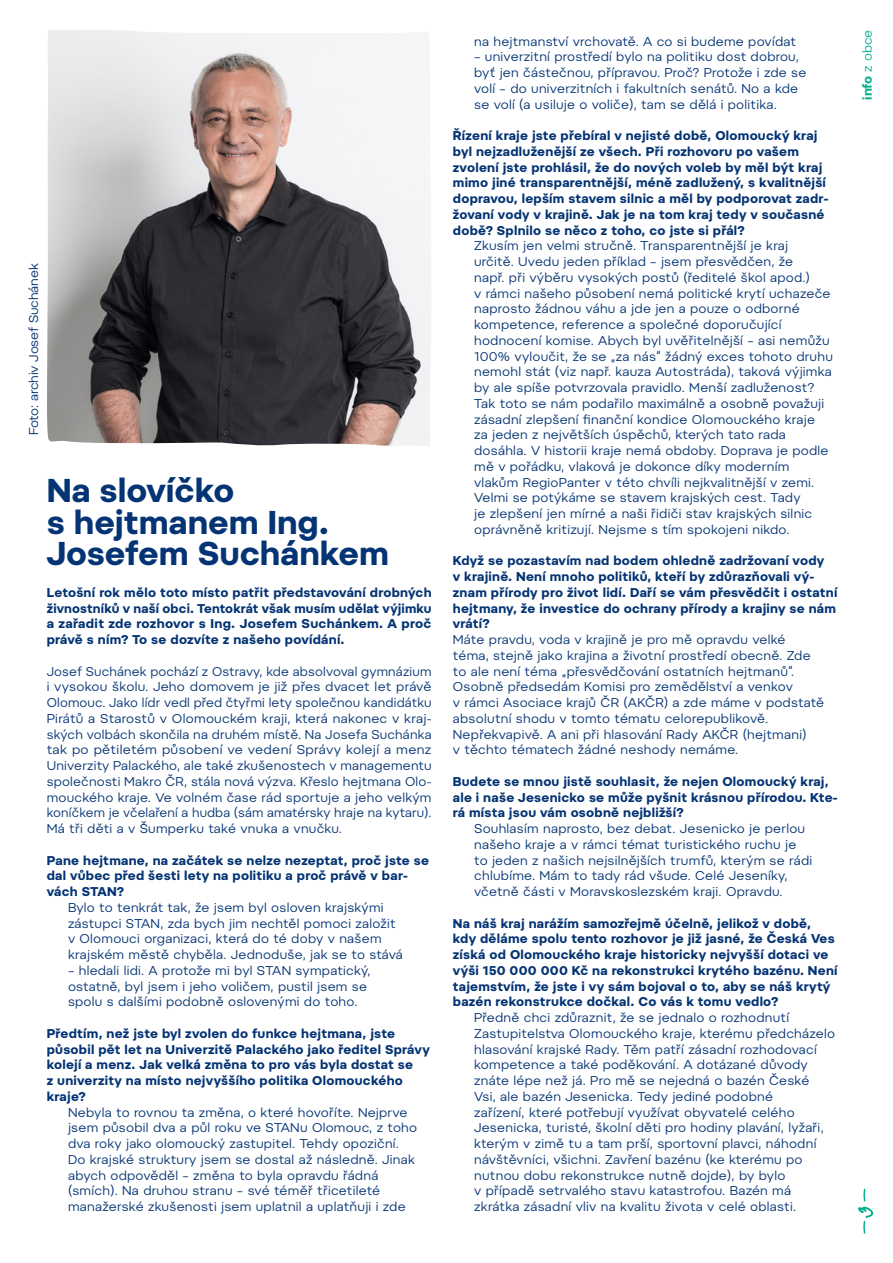
<style>
.page{position:relative;width:893px;height:1263px;background:#fff}
.page>*{position:absolute;margin:0;border:0;box-sizing:border-box;transform-origin:0 0}
.Headline{font:700 33px/31.5px "Pepi";color:#053474}
.Odpověd{font:12.75px/15.8px "Pepi";letter-spacing:.02em;color:#053474}
.Otázka{font:700 12.75px/15.8px "Pepi";letter-spacing:.02em;color:#053474}
.Text{font:12.75px/15.8px "Pepi";color:#053474;text-align:justify}
.Text_Prapor{font:12.75px/15.8px "Pepi";letter-spacing:.02em;color:#053474}
.Text-2{font:700 12.75px/15.8px "Pepi";letter-spacing:.02em;color:#053474;text-align:justify}
.Text-3{font:12.75px "Pepi";color:#07b18f}
.s1{font-weight:700}
</style>
<div class="page">
<svg style="left:858px;top:1188px;width:15px;height:46px"></svg>
<img style="left:47px;top:30px;width:384px;height:416px">
<p class="Text" style="left:26px;top:435px;width:173px;rotate:-90deg">Foto: archiv Josef Suchánek</p>
<p class="Headline" style="left:47px;top:474px;width:344px">Na slovíčko<br>s hejtmanem Ing.<br>Josefem Suchánkem</p>
<p class="Text-2" style="left:47px;top:584px;width:386px">Letošní rok mělo toto místo patřit představování drobných živnostníků v naší obci. Tentokrát však musím udělat výjimku a zařadit zde rozhovor s Ing. Josefem Suchánkem. A proč právě s ním? To se dozvíte z našeho povídání.</p>
<p class="Text" style="left:47px;top:663px;width:386px">Josef Suchánek pochází z Ostravy, kde absolvoval gymnázium i vysokou školu. Jeho domovem je již přes dvacet let právě Olomouc. Jako lídr vedl před čtyřmi lety společnou kandidátku Pirátů a Starostů v Olomouckém kraji, která nakonec v kraj&shy;ských volbách skončila na druhém místě. Na Josefa Suchánka tak po pětiletém působení ve vedení Správy kolejí a menz Univerzity Palackého, ale také zkušenostech v managementu společnosti Makro ČR, stála nová výzva. Křeslo hejtmana Olo&shy;mouckého kraje. Ve volném čase rád sportuje a jeho velkým koníčkem je včelaření a hudba (sám amatérsky hraje na kytaru).<br>Má tři děti a v Šumperku také vnuka a vnučku.</p>
<p class="Otázka" style="left:47px;top:852px;width:384px">Pane hejtmane, na začátek se nelze nezeptat, proč jste se dal vůbec před šesti lety na politiku a proč právě v bar&shy;vách STAN?</p>
<p class="Odpověd" style="left:68px;top:899px;width:336px">Bylo to tenkrát tak, že jsem byl osloven krajskými zástupci STAN, zda bych jim nechtěl pomoci založit v Olomouci organizaci, která do té doby v našem krajském městě chyběla. Jednoduše, jak se to stává</p>
<p class="Odpověd" style="left:68px;top:962px;width:304px">– hledali lidi. A protože mi byl STAN sympatický, ostatně, byl jsem i jeho voličem, pustil jsem se spolu s dalšími podobně oslovenými do toho.</p>
<p class="Otázka" style="left:47px;top:1025px;width:385px">Předtím, než jste byl zvolen do funkce hejtmana, jste působil pět let na Univerzitě Palackého jako ředitel Správy kolejí a menz. Jak velká změna to pro vás byla dostat se<br>z univerzity na místo nejvyššího politika Olomouckého kraje?</p>
<p class="Odpověd" style="left:68px;top:1104px;width:351px">Nebyla to rovnou ta změna, o které hovoříte. Nejprve jsem působil dva a půl roku ve STANu Olomouc, z toho dva roky jako olomoucký zastupitel. Tehdy opoziční.<br>Do krajské struktury jsem se dostal až následně. Jinak abych odpověděl – změna to byla opravdu řádná (smích). Na druhou stranu – své téměř třicetileté manažerské zkušenosti jsem uplatnil a uplatňuji i zde</p>
<p class="Odpověd" style="left:474px;top:33px;width:324px">na hejtmanství vrchovatě. A co si budeme povídat</p>
<p class="Odpověd" style="left:474px;top:49px;width:334px">– univerzitní prostředí bylo na politiku dost dobrou, byť jen částečnou, přípravou. Proč? Protože i zde se volí – do univerzitních i fakultních senátů. No a kde se volí (a usiluje o voliče), tam se dělá i politika.</p>
<p class="Otázka" style="left:453px;top:127px;width:377px">Řízení kraje jste přebíral v nejisté době, Olomoucký kraj byl nejzadluženější ze všech. Při rozhovoru po vašem zvolení jste prohlásil, že do nových voleb by měl být kraj mimo jiné transparentnější, méně zadlužený, s kvalitnější dopravou, lepším stavem silnic a měl by podporovat zadr&shy;žovaní vody v krajině. Jak je na tom kraj tedy v současné době? Splnilo se něco z toho, co jste si přál?</p>
<p class="Odpověd" style="left:474px;top:238px;width:360px">Zkusím jen velmi stručně. Transparentnější je kraj<br>určitě. Uvedu jeden příklad – jsem přesvědčen, že<br>např. při výběru vysokých postů (ředitelé škol apod.)<br>v rámci našeho působení nemá politické krytí uchazeče naprosto žádnou váhu a jde jen a pouze o odborné kompetence, reference a společné doporučující hodnocení komise. Abych byl uvěřitelnější – asi nemůžu 100% vyloučit, že se „za nás“ žádný exces tohoto druhu nemohl stát (viz např. kauza Autostráda), taková výjimka by ale spíše potvrzovala pravidlo. Menší zadluženost?<br>Tak toto se nám podařilo maximálně a osobně považuji zásadní zlepšení finanční kondice Olomouckého kraje<br>za jeden z největších úspěchů, kterých tato rada dosáhla. V historii kraje nemá obdoby. Doprava je podle mě v pořádku, vlaková je dokonce díky moderním vlakům RegioPanter v této chvíli nejkvalitnější v zemi.<br>Velmi se potýkáme se stavem krajských cest. Tady<br>je zlepšení jen mírné a naši řidiči stav krajských silnic oprávněně kritizují. Nejsme s tím spokojeni nikdo.</p>
<p class="Otázka" style="left:453px;top:553px;width:386px">Když se pozastavím nad bodem ohledně zadržovaní vody<br>v krajině. Není mnoho politiků, kteří by zdůrazňovali vý&shy;znam přírody pro život lidí. Daří se vám přesvědčit i ostatní hejtmany, že investice do ochrany přírody a krajiny se nám vrátí?</p>
<p class="Text_Prapor" style="left:453px;top:631px;width:373px">Máte pravdu, voda v krajině je pro mě opravdu velké téma, stejně jako krajina a životní prostředí obecně. Zde to ale není téma „přesvědčování ostatních hejtmanů“.<br>Osobně předsedám Komisi pro zemědělství a venkov<br>v rámci Asociace krajů ČR (AKČR) a zde máme v podstatě absolutní shodu v tomto tématu celorepublikově.<br>Nepřekvapivě. A ani při hlasování Rady AKČR (hejtmani)<br>v těchto tématech žádné neshody nemáme.</p>
<p class="Otázka" style="left:453px;top:773px;width:386px">Budete se mnou jistě souhlasit, že nejen Olomoucký kraj, ale i naše Jesenicko se může pyšnit krásnou přírodou. Kte&shy;rá místa jsou vám osobně nejbližší?</p>
<p class="Odpověd" style="left:474px;top:820px;width:340px">Souhlasím naprosto, bez debat. Jesenicko je perlou našeho kraje a v rámci témat turistického ruchu je to jeden z našich nejsilnějších trumfů, kterým se rádi chlubíme. Mám to tady rád všude. Celé Jeseníky, včetně části v Moravskoslezském kraji. Opravdu.</p>
<p class="Otázka" style="left:453px;top:915px;width:386px">Na náš kraj narážím samozřejmě účelně, jelikož v době,<br>kdy děláme spolu tento rozhovor je již jasné, že Česká Ves získá od Olomouckého kraje historicky nejvyšší dotaci ve výši 150 000 000 Kč na rekonstrukci krytého bazénu. Není tajemstvím, že jste i vy sám bojoval o to, aby se náš krytý bazén rekonstrukce dočkal. Co vás k tomu vedlo?</p>
<p class="Odpověd" style="left:474px;top:1009px;width:363px">Předně chci zdůraznit, že se jednalo o rozhodnutí Zastupitelstva Olomouckého kraje, kterému předcházelo hlasování krajské Rady. Těm patří zásadní rozhodovací kompetence a také poděkování. A dotázané důvody znáte lépe než já. Pro mě se nejedná o bazén České<br>Vsi, ale bazén Jesenicka. Tedy jediné podobné<br>zařízení, které potřebují využívat obyvatelé celého Jesenicka, turisté, školní děti pro hodiny plavání, lyžaři, kterým v zimě tu a tam prší, sportovní plavci, náhodní návštěvníci, všichni. Zavření bazénu (ke kterému po nutnou dobu rekonstrukce nutně dojde), by bylo<br>v případě setrvalého stavu katastrofou. Bazén má zkrátka zásadní vliv na kvalitu života v celé oblasti.</p>
<p class="Text-3" style="left:859px;top:100px;width:71px;rotate:-90deg"><span class="s1">info</span> z obce</p>
</div>
